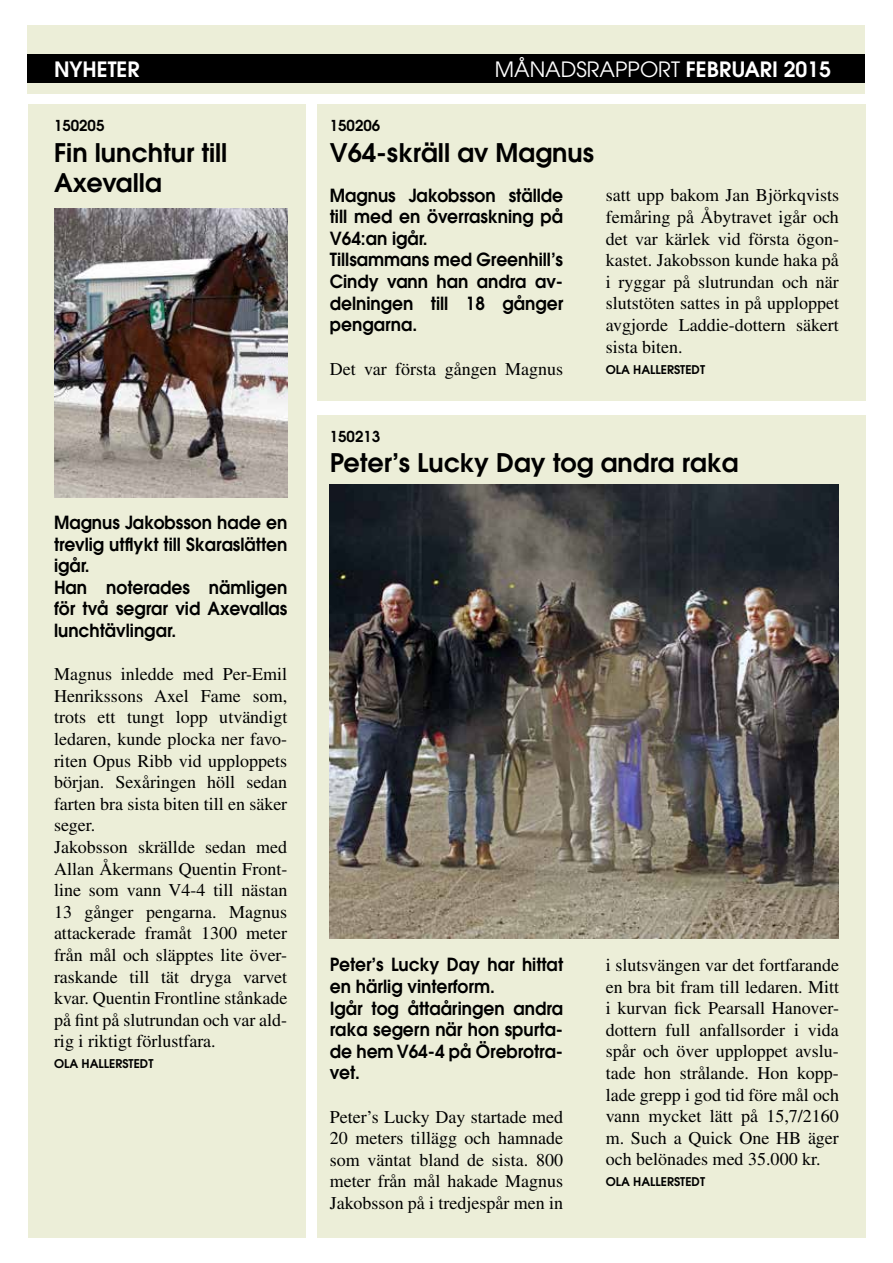
<style>
.page{position:relative;width:893px;height:1263px;background:#fff}
.page>*{position:absolute;margin:0;border:0;box-sizing:border-box;transform-origin:0 0}
.t1{font:600 25.5px/30.6px "Avant Garde";color:#000}
.t2{font:21px "Avant Garde";color:#fff}
.t3{font:600 21px "Avant Garde";color:#fff}
.t4{font:18px/21.6px "Times";color:#000;text-align:justify}
.t5{font:600 18px/21.6px "Avant Garde";color:#000;scale:.95 1}
.t6{font:600 15px "Avant Garde";color:#000}
.t7{font:600 12px "Avant Garde";color:#000}
.s1{font-weight:600}
</style>
<div class="page">
<div style="left:317px;top:415px;width:548px;height:822px;background:#eceed8"></div>
<img style="left:330px;top:485px;width:509px;height:454px">
<div style="left:28px;top:26px;width:837px;height:68px;background:#eceed8"></div>
<div style="left:28px;top:54px;width:837px;height:28px;background:#000"></div>
<div style="left:28px;top:104px;width:277px;height:1133px;background:#eceed8"></div>
<div style="left:317px;top:104px;width:548px;height:297px;background:#eceed8"></div>
<img style="left:54px;top:209px;width:233px;height:289px">
<p class="t3" style="left:54px;top:56px;width:87px">NYHETER</p>
<p class="t2" style="left:495px;top:57px;width:338px">MÅNADSRAPPORT <span class="s1">FEBRUARI 2015</span></p>
<p class="t6" style="left:54px;top:116px;width:52px">150205</p>
<h1 class="t1" style="left:54px;top:137px;width:175px">Fin lunchtur till<br>Axevalla</h1>
<p class="t5" style="left:54px;top:511px;width:247px">Magnus Jakobsson hade en trevlig utflykt till Skaraslätten igår.<br>Han noterades nämligen för två segrar vid Axevallas lunchtävlingar.</p>
<p class="t4" style="left:54px;top:663px;width:235px;text-align:left">Magnus inledde med Per-Emil<br>Henrikssons Axel Fame som, trots ett tungt lopp utvändigt ledaren, kunde plocka ner favo&shy;riten Opus Ribb vid upploppets början. Sexåringen höll sedan farten bra sista biten till en säker seger.<br>Jakobsson skrällde sedan med<br>Allan Åkermans Quentin Front&shy;line som vann V4-4 till nästan<br>13 gånger pengarna. Magnus attackerade framåt 1300 meter från mål och släpptes lite över&shy;raskande till tät dryga varvet kvar. Quentin Frontline stånkade på fint på slutrundan och var ald&shy;rig i riktigt förlustfara.</p>
<p class="t7" style="left:54px;top:1056px;width:101px">OLA HALLERSTEDT</p>
<p class="t6" style="left:330px;top:116px;width:52px">150206</p>
<h1 class="t1" style="left:330px;top:137px;width:266px">V64-skräll av Magnus</h1>
<p class="t5" style="left:330px;top:184px;width:247px">Magnus Jakobsson ställde till med en överraskning på<br>V64:an igår.<br>Tillsammans med Greenhill’s<br>Cindy vann han andra av&shy;delningen till 18 gånger pengarna.</p>
<p class="t4" style="left:330px;top:358px;width:235px">Det var första gången Magnus</p>
<p class="t4" style="left:606px;top:184px;width:235px">satt upp bakom Jan Björkqvists femåring på Åbytravet igår och det var kärlek vid första ögon&shy;kastet. Jakobsson kunde haka på i ryggar på slutrundan och när slutstöten sattes in på upploppet avgjorde Laddie-dottern säkert sista biten.</p>
<p class="t7" style="left:606px;top:361px;width:101px">OLA HALLERSTEDT</p>
<p class="t6" style="left:330px;top:426px;width:52px">150213</p>
<h1 class="t1" style="left:330px;top:447px;width:410px">Peter’s Lucky Day tog andra raka</h1>
<p class="t5" style="left:330px;top:954px;width:247px">Peter’s Lucky Day har hittat en härlig vinterform.<br>Igår tog åttaåringen andra raka segern när hon spurta&shy;de hem V64-4 på Örebrotra&shy;vet.</p>
<p class="t4" style="left:330px;top:1106px;width:235px">Peter’s Lucky Day startade med 20 meters tillägg och hamnade som väntat bland de sista. 800 meter från mål hakade Magnus Jakobsson på i tredjespår men in</p>
<p class="t4" style="left:606px;top:954px;width:235px">i slutsvängen var det fortfarande en bra bit fram till ledaren. Mitt i kurvan fick Pearsall Hanover&shy;dottern full anfallsorder i vida spår och över upploppet avslu&shy;tade hon strålande. Hon kopp&shy;lade grepp i god tid före mål och vann mycket lätt på 15,7/2160 m. Such a Quick One HB äger och belönades med 35.000 kr.</p>
<p class="t7" style="left:606px;top:1174px;width:101px">OLA HALLERSTEDT</p>
</div>
